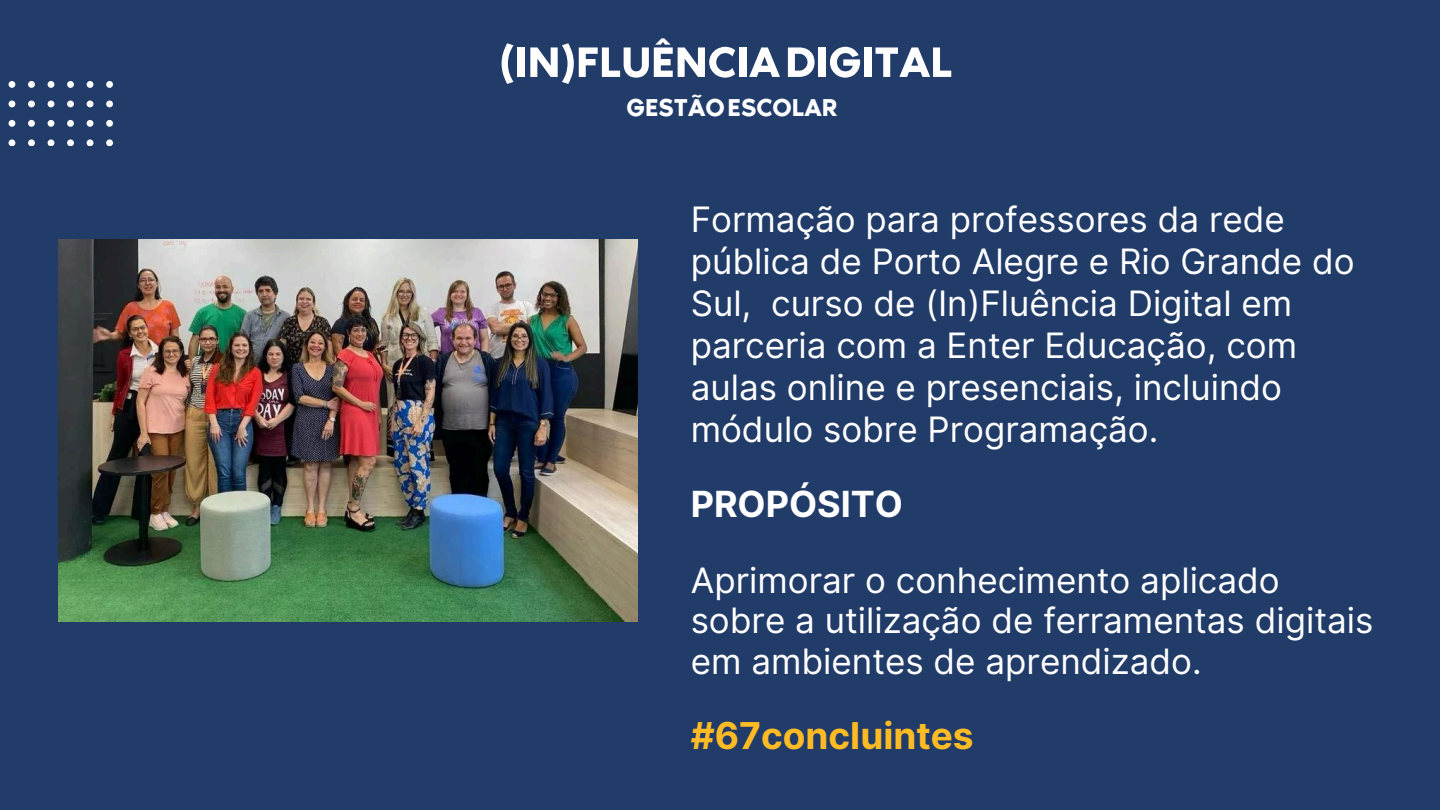
<style>
.page{position:relative;width:1440px;height:810px;background:#223c6a}
.page>*{position:absolute;margin:0;border:0;box-sizing:border-box;transform-origin:0 0}
.t1{font:56.5px "RTL Media Pro Regular";color:#fff}
.t2{font:700 37px "Inter";color:#ffbb24}
.t3{font:700 36px "Inter";color:#fff}
.t4{font:35px/42px "Inter";color:#fff}
.t5{font:31.8px "RTL Media Pro Regular";color:#fff}
</style>
<div class="page">
<div style="left:9px;top:81px;width:6px;height:7px;background:#fff;border-radius:50%"></div>
<div style="left:28px;top:81px;width:7px;height:7px;background:#fff;border-radius:50%"></div>
<div style="left:48px;top:81px;width:6px;height:7px;background:#fff;border-radius:50%"></div>
<div style="left:67px;top:81px;width:7px;height:7px;background:#fff;border-radius:50%"></div>
<div style="left:87px;top:81px;width:6px;height:7px;background:#fff;border-radius:50%"></div>
<div style="left:106px;top:81px;width:7px;height:7px;background:#fff;border-radius:50%"></div>
<svg style="left:9px;top:101px;width:6px;height:6px"></svg>
<div style="left:28px;top:101px;width:7px;height:6px;background:#fff;border-radius:50%"></div>
<svg style="left:48px;top:101px;width:6px;height:6px"></svg>
<div style="left:67px;top:101px;width:7px;height:6px;background:#fff;border-radius:50%"></div>
<svg style="left:87px;top:101px;width:6px;height:6px"></svg>
<div style="left:106px;top:101px;width:7px;height:6px;background:#fff;border-radius:50%"></div>
<div style="left:9px;top:120px;width:6px;height:7px;background:#fff;border-radius:50%"></div>
<div style="left:28px;top:120px;width:7px;height:7px;background:#fff;border-radius:50%"></div>
<div style="left:48px;top:120px;width:6px;height:7px;background:#fff;border-radius:50%"></div>
<div style="left:67px;top:120px;width:7px;height:7px;background:#fff;border-radius:50%"></div>
<div style="left:87px;top:120px;width:6px;height:7px;background:#fff;border-radius:50%"></div>
<div style="left:106px;top:120px;width:7px;height:7px;background:#fff;border-radius:50%"></div>
<svg style="left:9px;top:139px;width:6px;height:7px"></svg>
<svg style="left:28px;top:139px;width:7px;height:7px"></svg>
<svg style="left:48px;top:139px;width:6px;height:7px"></svg>
<svg style="left:67px;top:139px;width:7px;height:7px"></svg>
<svg style="left:87px;top:139px;width:6px;height:7px"></svg>
<svg style="left:106px;top:139px;width:7px;height:7px"></svg>
<img style="left:58px;top:240px;width:580px;height:382px">
<h1 class="t1" style="left:499px;top:37px;width:455px">(IN)FLUÊNCIADIGITAL</h1>
<h1 class="t5" style="left:627px;top:94px;width:213px">GESTÃOESCOLAR</h1>
<p class="t4" style="left:691px;top:198px;width:666px">Formação para professores da rede pública de Porto Alegre e Rio Grande do Sul, curso de (In)Fluência Digital em parceria com a Enter Educação, com aulas online e presenciais, incluindo módulo sobre Programação.</p>
<p class="t3" style="left:691px;top:482px;width:214px">PROPÓSITO</p>
<p class="t4" style="left:691px;top:560px;width:684px;line-height:40.5px">Aprimorar o conhecimento aplicado sobre a utilização de ferramentas digitais em ambientes de aprendizado.</p>
<p class="t2" style="left:691px;top:714px;width:284px">#67concluintes</p>
</div>
